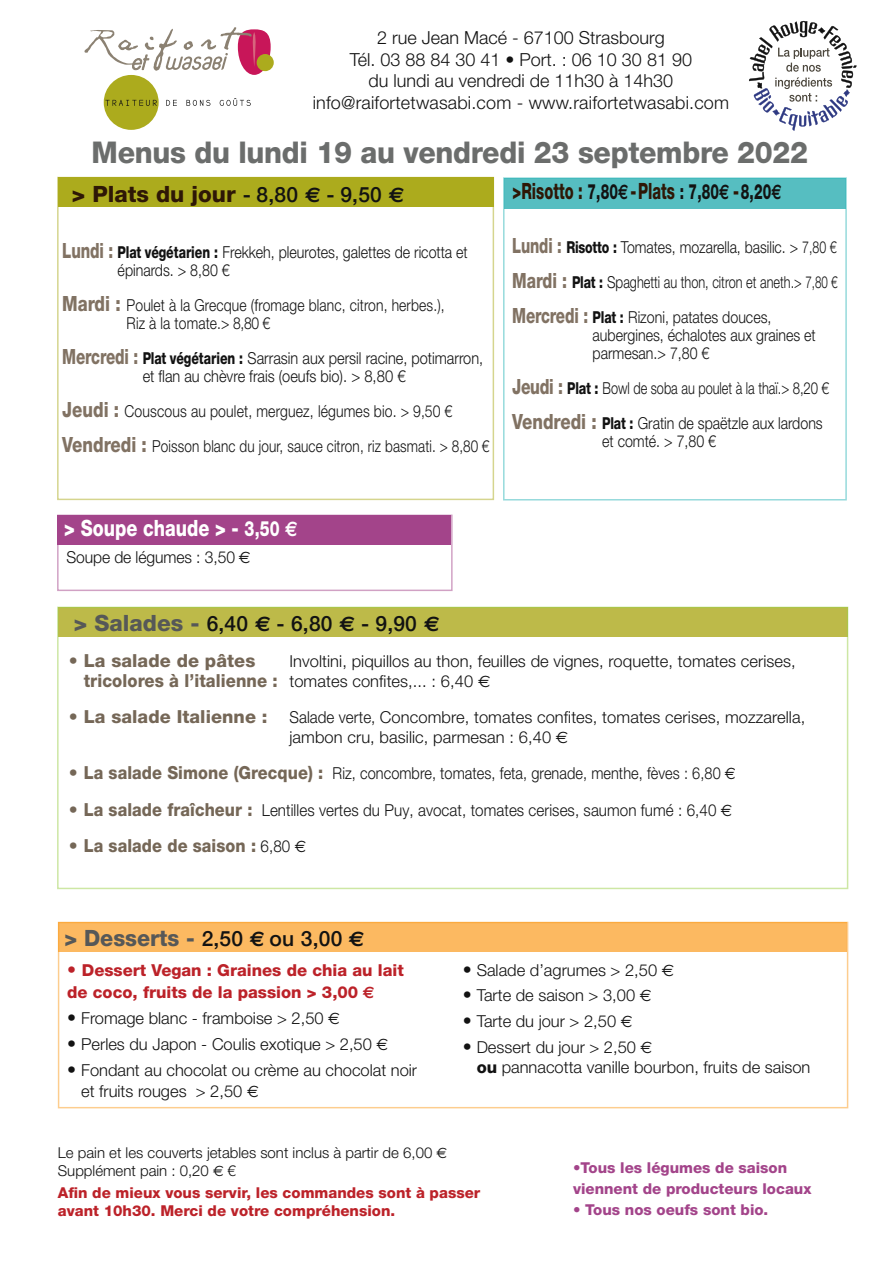
<style>
.page{position:relative;width:893px;height:1263px;background:#fff}
.page>*{position:absolute;margin:0;border:0;box-sizing:border-box;transform-origin:0 0}
.t1{font:800 30px "Helvetica Neue";letter-spacing:-.01em;color:#6b6d6c;scale:.95 1}
.t2{font:800 22.5px "Helvetica Neue";color:#2e1706;scale:.65 1}
.t3{font:800 22.5px "Helvetica Neue";color:#2e1706}
.t4{font:800 22.5px "Helvetica Neue";color:#565858;scale:.95 1}
.t5{font:800 22.5px "Helvetica Neue";color:#fff;scale:.8 1}
.t6{font:500 21px "Helvetica Neue";color:#121212}
.t7{font:300 18px/21.6px "Helvetica Neue LT Pro";color:#121212;text-align:center}
.t8{font:800 18px "Helvetica Neue";letter-spacing:.005em;color:#756757}
.t9{font:300 16.5px/21.6px "Helvetica Neue LT Pro";color:#121212}
.t10{font:300 16.5px/35px "Helvetica Neue LT Pro";color:#121212;scale:.85 1}
.t11{font:300 16.5px/19.5px "Helvetica Neue LT Pro";color:#121212;scale:.92 1}
.t12{font:300 16.5px/18px "Helvetica Neue LT Pro";color:#121212;text-align:center;scale:.88 1}
.t13{font:300 16.5px/18px "Helvetica Neue LT Pro";color:#121212;scale:.86 1}
.t14{font:300 16.5px/35px "Helvetica Neue LT Pro";color:#121212;scale:.77 1}
.t15{font:300 16.5px/18px "Helvetica Neue LT Pro";color:#121212;scale:.84 1}
.t16{font:800 16.5px/21.6px "Helvetica Neue";color:#bc2229}
.t17{font:300 16.5px "Helvetica Neue LT Pro";color:#121212;scale:.95 1}
.t18{font:800 15px/18px "Helvetica Neue";color:#bc2229}
.t19{font:300 15px/18px "Helvetica Neue LT Pro";color:#121212}
.t20{font:800 15px/21px "Helvetica Neue";color:#a3448a}
.s1{font-weight:500;font-size:21px;color:#121212}
.s2{font-family:"Euro Sans";font-weight:700;font-size:21px;color:#121212}
.s3{font-family:"Helvetica Neue";font-weight:800;font-size:21px;color:#817263}
.s4{font-weight:800}
.s5{font-size:21px;color:#121212}
.s6{font-size:21px}
.s7{font-family:"Euro Sans";font-weight:700;font-size:21px}
.s8{font-family:"Euro Sans";font-weight:400}
.s9{font-weight:800;font-size:22.5px;color:#565858}
.s10{font-family:"Euro Sans";font-weight:700}
.s11{font-family:"Helvetica Neue";font-weight:800;font-size:18px;color:#756757}
.s12{font-family:"Helvetica Neue LT Pro";font-weight:300;font-size:16.5px;color:#121212}
.s13{font-family:"Euro Sans";font-weight:400;font-size:16.5px;color:#121212}
.s14{font-size:18px}
.s15{font-family:"Helvetica Neue";font-weight:800}
</style>
<div class="page">
<div style="left:58px;top:178px;width:435px;height:29px;background:#acab1d"></div>
<div style="left:58px;top:607px;width:789px;height:30px;background:#bdba49"></div>
<div style="left:57px;top:177px;width:437px;height:323px;border:2px solid #acab1d"></div>
<div style="left:57px;top:607px;width:791px;height:282px;border:2px solid #9bcf4a"></div>
<div style="left:505px;top:178px;width:341px;height:31px;background:#56bec1"></div>
<div style="left:58px;top:515px;width:393px;height:30px;background:#a3448a"></div>
<div style="left:59px;top:922px;width:788px;height:30px;background:#fcb961"></div>
<div style="left:503px;top:177px;width:344px;height:323px;border:2px solid #2bb5b8"></div>
<div style="left:57px;top:514px;width:396px;height:77px;border:2px solid #a3448a"></div>
<div style="left:58px;top:922px;width:790px;height:186px;border:2px solid #fb9b1e"></div>
<div style="left:104px;top:75px;width:55px;height:55px;background:#acab1d;border-radius:50%"></div>
<svg style="left:105px;top:100px;width:52px;height:6px"></svg>
<svg style="left:166px;top:100px;width:11px;height:6px"></svg>
<svg style="left:186px;top:100px;width:24px;height:6px"></svg>
<svg style="left:220px;top:98px;width:31px;height:8px"></svg>
<svg style="left:257px;top:54px;width:17px;height:17px"></svg>
<svg style="left:84px;top:27px;width:187px;height:50px"></svg>
<svg style="left:749px;top:21px;width:107px;height:110px"></svg>
<p class="t7" style="left:313px;top:26px;width:418px">2 rue Jean Macé - 67100 Strasbourg<br>Tél. 03 88 84 30 41 • Port. : 06 10 30 81 90<br>du lundi au vendredi de 11h30 à 14h30 info@raifortetwasabi.com - www.raifortetwasabi.com</p>
<h1 class="t1" style="left:92px;top:134px;width:756px">Menus du lundi 19 au vendredi 23 septembre 2022</h1>
<h2 class="t3" style="left:72px;top:181px;width:334px">&gt; Plats du jour <span class="s1">- 8,80</span> <span class="s2">€</span> <span class="s1">- 9,50</span> <span class="s2">€</span></h2>
<p class="t13" style="left:118px;top:243px;width:409px;text-indent:-55px"><span class="s3">Lundi :</span> <span class="s4">Plat végétarien :</span> Frekkeh, pleurotes, galettes de ricotta et épinards. &gt; 8,80 €</p>
<p class="t15" style="left:127px;top:296px;width:380px;text-indent:-64px"><span class="s3">Mardi :</span> Poulet à la Grecque (fromage blanc, citron, herbes.),<br>Riz à la tomate.&gt; 8,80 €</p>
<p class="t12" style="left:62px;top:349px;width:480px"><span class="s3">Mercredi :</span> <span class="s4">Plat végétarien :</span> Sarrasin aux persil racine, potimarron, et flan au chèvre frais (oeufs bio). &gt; 8,80 €</p>
<p class="t10" style="left:62px;top:393px;width:504px"><span class="s3">Jeudi :</span> Couscous au poulet, merguez, légumes bio. &gt; 9,50 €<br><span class="s3">Vendredi :</span> Poisson blanc du jour, sauce citron, riz basmati. &gt; 8,80 €</p>
<h2 class="t2" style="left:513px;top:177px;width:415px">&gt;Risotto : <span class="s5">7,80</span><span class="s2">€</span> - Plats <span class="s5">: 7,80</span><span class="s2">€</span> - <span class="s5">8,20</span><span class="s2">€</span></h2>
<p class="t10" style="left:512px;top:229px;width:384px;text-align:justify"><span class="s3">Lundi :</span> <span class="s4">Risotto :</span> Tomates, mozarella, basilic. &gt; 7,80 € <span class="s3">Mardi :</span> <span class="s4">Plat :</span> Spaghetti au thon, citron et aneth.&gt; 7,80 € <span class="s3">Mercredi :</span> <span class="s4">Plat :</span> Rizoni, patates douces,</p>
<p class="t13" style="left:593px;top:326px;width:261px">aubergines, échalotes aux graines et parmesan.&gt; 7,80 €</p>
<p class="t14" style="left:512px;top:370px;width:413px"><span class="s3">Jeudi :</span> <span class="s4">Plat :</span> Bowl de soba au poulet à la thaï.&gt; 8,20 €<br><span class="s3">Vendredi :</span> <span class="s4">Plat :</span> Gratin de spaëtzle aux lardons</p>
<p class="t13" style="left:602px;top:432px;width:134px">et comté. &gt; 7,80 €</p>
<h2 class="t5" style="left:64px;top:515px;width:293px">&gt; Soupe chaude &gt; - <span class="s6">3,50</span> <span class="s7">€</span></h2>
<p class="t17" style="left:66px;top:547px;width:195px">Soupe de légumes : 3,50 <span class="s8">s</span></p>
<p class="t6" style="left:74px;top:606px;width:367px"><span class="s9">&gt; Salades -</span> 6,40 <span class="s10">€</span> - 6,80 <span class="s10">€</span> - 9,90 <span class="s10">€</span></p>
<p class="t8" style="left:69px;top:650px;width:188px">• La salade de pâtes</p>
<p class="t9" style="left:84px;top:651px;width:714px;line-height:19.5px;text-indent:206px">Involtini, piquillos au thon, feuilles de vignes, roquette, tomates cerises, <span class="s11">tricolores à l’italienne :</span> tomates confites,... : 6,40 <span class="s8">€</span></p>
<p class="t11" style="left:289px;top:707px;width:562px;text-indent:-220px"><span class="s11">• La salade Italienne :</span> Salade verte, Concombre, tomates confites, tomates cerises, mozzarella, jambon cru, basilic, parmesan : 6,40 <span class="s8">€</span></p>
<p class="t12" style="left:69px;top:764px;width:759px"><span class="s11">• La salade Simone (Grecque) :</span> Riz, concombre, tomates, feta, grenade, menthe, fèves : 6,80 <span class="s8">€</span></p>
<p class="t11" style="left:69px;top:800px;width:723px"><span class="s11">• La salade fraîcheur :</span> Lentilles vertes du Puy, avocat, tomates cerises, saumon fumé : 6,40 <span class="s8">€</span></p>
<p class="t8" style="left:69px;top:835px;width:239px">• La salade de saison : <span class="s12">6,80</span> <span class="s13">€</span></p>
<h2 class="t4" style="left:65px;top:924px;width:317px">&gt; Desserts - <span class="s1">2,50</span> <span class="s2">€</span> <span class="s1">ou 3,00</span> <span class="s2">€</span></h2>
<p class="t16" style="left:67px;top:960px;width:338px"><span class="s14">•</span> Dessert Vegan : Graines de chia au lait de coco, fruits de la passion &gt; 3,00 <span class="s10">€</span></p>
<p class="t9" style="left:67px;top:1007px;width:274px"><span class="s14">•</span> Fromage blanc - framboise &gt; 2,50 <span class="s8">€</span></p>
<p class="t9" style="left:67px;top:1033px;width:323px"><span class="s14">•</span> Perles du Japon - Coulis exotique &gt; 2,50 <span class="s8">€</span></p>
<p class="t9" style="left:81px;top:1058px;width:337px;text-indent:-14px"><span class="s14">•</span> Fondant au chocolat ou crème au chocolat noir et fruits rouges &gt; 2,50 <span class="s8">€</span></p>
<p class="t9" style="left:463px;top:958px;width:213px"><span class="s14">•</span> Salade d’agrumes &gt; 2,50 <span class="s8">€</span></p>
<p class="t9" style="left:463px;top:984px;width:190px"><span class="s14">•</span> Tarte de saison &gt; 3,00 <span class="s8">€</span></p>
<p class="t9" style="left:463px;top:1010px;width:171px"><span class="s14">•</span> Tarte du jour &gt; 2,50 <span class="s8">€</span></p>
<p class="t9" style="left:477px;top:1037px;width:335px;line-height:19.8px;text-indent:-14px"><span class="s14">•</span> Dessert du jour &gt; 2,50 <span class="s8">€<br></span><span class="s15">ou</span> pannacotta vanille bourbon, fruits de saison</p>
<p class="t19" style="left:58px;top:1143px;width:391px">Le pain et les couverts jetables sont inclus à partir de 6,00 <span class="s8">€<br></span>Supplément pain : 0,20 <span class="s8">€</span> €</p>
<p class="t18" style="left:58px;top:1183px;width:424px">Afin de mieux vous servir, les commandes sont à passer avant 10h30. Merci de votre compréhension.</p>
<p class="t20" style="left:573px;top:1157px;width:240px">•Tous les légumes de saison viennent de producteurs locaux</p>
<p class="t20" style="left:573px;top:1199px;width:197px">• Tous nos oeufs sont bio.</p>
</div>
